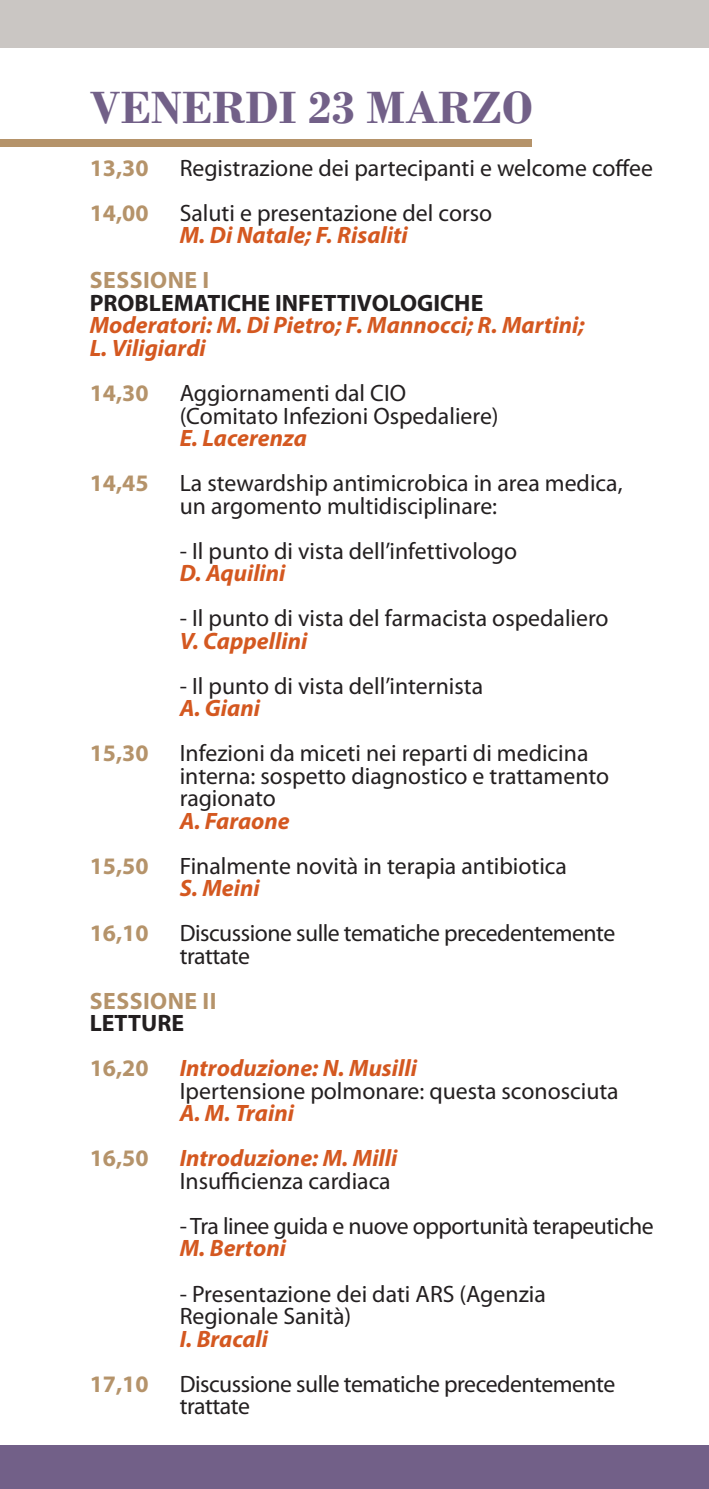
<style>
.page{position:relative;width:709px;height:1489px;background:#fff}
.page>*{position:absolute;margin:0;border:0;box-sizing:border-box;transform-origin:0 0}
.t1{font:700 47.5px "Bodoni";color:#726088}
.t2{font:23.75px/22.5px "Myriad Pro";color:#231f20}
.t3{font:italic 700 23.75px "Myriad Pro";color:#d45820}
.t4{font:23.75px/22.5px "Myriad Pro";letter-spacing:-.02em;color:#231f20}
.t5{font:700 23.75px "Myriad Pro";color:#b5936a}
.t6{font:700 23.75px "Myriad Pro";color:#231f20}
.t7{font:700 23.75px "Myriad Pro";letter-spacing:.02em;color:#b5936a}
.s1{font-weight:700;font-style:italic;color:#d45820}
</style>
<div class="page">
<div style="left:0;top:139px;width:531px;height:8px;background:#b5936a"></div>
<div style="left:0;top:0;width:709px;height:47px;background:#cac6c3"></div>
<div style="left:0;top:1444px;width:709px;height:44px;background:#726088"></div>
<p class="t1" style="left:90px;top:80px;width:444px">VENERDI 23 MARZO</p>
<p class="t5" style="left:90px;top:152px;width:60px">13,30</p>
<p class="t2" style="left:180px;top:157px;width:475px">Registrazione dei partecipanti e welcome coffee</p>
<p class="t5" style="left:90px;top:197px;width:60px">14,00</p>
<p class="t2" style="left:180px;top:202px;width:314px">Saluti e presentazione del corso</p>
<p class="t3" style="left:180px;top:220px;width:229px">M. Di Natale; F. Risaliti</p>
<p class="t7" style="left:90px;top:265px;width:121px">SESSIONE I</p>
<p class="t6" style="left:90px;top:287px;width:395px">PROBLEMATICHE INFETTIVOLOGICHE</p>
<p class="t3" style="left:90px;top:310px;width:496px">Moderatori: M. Di Pietro; F. Mannocci; R. Martini;</p>
<p class="t3" style="left:90px;top:332px;width:118px">L. Viligiardi</p>
<p class="t5" style="left:90px;top:377px;width:60px">14,30</p>
<p class="t2" style="left:180px;top:382px;width:228px">Aggiornamenti dal CIO</p>
<p class="t2" style="left:180px;top:405px;width:320px">(Comitato Infezioni Ospedaliere)</p>
<p class="t3" style="left:180px;top:422px;width:129px">E. Lacerenza</p>
<p class="t5" style="left:90px;top:467px;width:60px">14,45</p>
<p class="t2" style="left:180px;top:472px;width:444px">La stewardship antimicrobica in area medica,</p>
<p class="t2" style="left:180px;top:495px;width:319px">un argomento multidisciplinare:</p>
<p class="t2" style="left:180px;top:540px;width:339px">- Il punto di vista dell’infettivologo</p>
<p class="t3" style="left:180px;top:557px;width:107px">D. Aquilini</p>
<p class="t2" style="left:180px;top:607px;width:430px">- Il punto di vista del farmacista ospedaliero</p>
<p class="t3" style="left:180px;top:625px;width:129px">V. Cappellini</p>
<p class="t2" style="left:180px;top:675px;width:305px">- Il punto di vista dell’internista<br><span class="s1">A. Giani</span></p>
<p class="t5" style="left:90px;top:737px;width:60px">15,30</p>
<p class="t2" style="left:180px;top:742px;width:410px">Infezioni da miceti nei reparti di medicina</p>
<p class="t2" style="left:180px;top:765px;width:431px">interna: sospetto diagnostico e trattamento ragionato</p>
<p class="t3" style="left:180px;top:805px;width:112px">A. Faraone</p>
<p class="t5" style="left:90px;top:850px;width:60px">15,50</p>
<p class="t2" style="left:180px;top:855px;width:389px">Finalmente novità in terapia antibiotica</p>
<p class="t3" style="left:180px;top:872px;width:82px">S. Meini</p>
<p class="t5" style="left:90px;top:917px;width:60px">16,10</p>
<p class="t4" style="left:180px;top:922px;width:437px">Discussione sulle tematiche precedentemente trattate</p>
<p class="t7" style="left:90px;top:985px;width:128px">SESSIONE II</p>
<p class="t6" style="left:90px;top:1007px;width:96px">LETTURE</p>
<p class="t5" style="left:90px;top:1052px;width:60px">16,20</p>
<p class="t3" style="left:180px;top:1052px;width:239px">Introduzione: N. Musilli</p>
<p class="t2" style="left:180px;top:1080px;width:440px">Ipertensione polmonare: questa sconosciuta</p>
<p class="t3" style="left:180px;top:1097px;width:116px">A. M. Traini</p>
<p class="t5" style="left:90px;top:1142px;width:60px">16,50</p>
<p class="t3" style="left:180px;top:1142px;width:219px">Introduzione: M. Milli</p>
<p class="t2" style="left:180px;top:1170px;width:212px">Insufficienza cardiaca</p>
<p class="t4" style="left:180px;top:1215px;width:475px">- Tra linee guida e nuove opportunità terapeutiche<br><span class="s1">M. Bertoni</span></p>
<p class="t2" style="left:180px;top:1282px;width:367px">- Presentazione dei dati ARS (Agenzia</p>
<p class="t2" style="left:180px;top:1305px;width:173px">Regionale Sanità)</p>
<p class="t3" style="left:180px;top:1322px;width:90px">I. Bracali</p>
<p class="t5" style="left:90px;top:1367px;width:60px">17,10</p>
<p class="t4" style="left:180px;top:1372px;width:437px">Discussione sulle tematiche precedentemente trattate</p>
</div>
